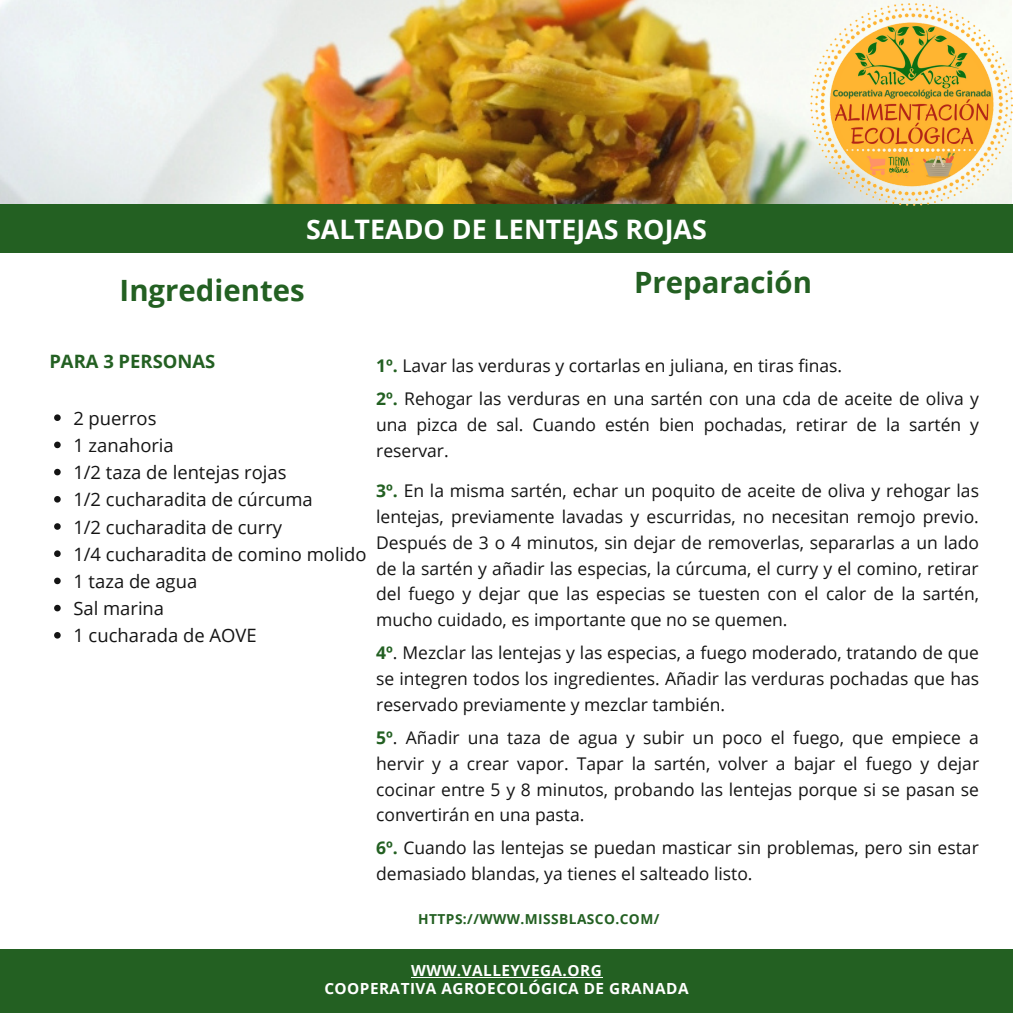
<style>
.page{position:relative;width:1013px;height:1013px;background:#fff}
.page>*{position:absolute;margin:0;border:0;box-sizing:border-box;transform-origin:0 0}
.t1{font:700 29.38px "Open Sans";color:#236022}
.t2{font:700 26.88px "Open Sans";color:#fff}
.t3{font:18.38px/27.2px "Open Sans";color:#141414}
.t4{font:700 18.38px "Open Sans";color:#236022}
.t5{font:17.5px/25.9px "Open Sans";color:#141414}
.t6{font:700 15.38px/17.8px "Open Sans";letter-spacing:.03em;color:#fff;text-align:center}
.t7{font:700 13.75px "Open Sans";letter-spacing:.03em;color:#236022}
.s1{font-weight:700;color:#236022}
</style>
<div class="page">
<img style="left:0;top:1px;width:1011px;height:204px">
<div style="left:0;top:205px;width:1012px;height:48px;background:#236022"></div>
<img style="left:810px;top:4px;width:202px;height:201px">
<div style="left:0;top:949px;width:1012px;height:63px;background:#236022"></div>
<svg style="left:54px;top:414px;width:7px;height:7px"></svg>
<svg style="left:54px;top:441px;width:7px;height:7px"></svg>
<svg style="left:54px;top:469px;width:7px;height:6px"></svg>
<svg style="left:54px;top:496px;width:7px;height:6px"></svg>
<svg style="left:54px;top:523px;width:7px;height:7px"></svg>
<svg style="left:54px;top:550px;width:7px;height:7px"></svg>
<svg style="left:54px;top:577px;width:7px;height:7px"></svg>
<svg style="left:54px;top:605px;width:7px;height:6px"></svg>
<svg style="left:54px;top:632px;width:7px;height:6px"></svg>
<hr style="left:411px;top:977px;width:191px;height:1px;background:#fff">
<h2 class="t2" style="left:306px;top:210px;width:402px">SALTEADO DE LENTEJAS ROJAS</h2>
<h1 class="t1" style="left:120px;top:269px;width:187px">Ingredientes</h1>
<h1 class="t1" style="left:634px;top:262px;width:179px">Preparación</h1>
<p class="t4" style="left:49px;top:349px;width:167px">PARA 3 PERSONAS</p>
<p class="t3" style="left:73px;top:404px;width:295px">2 puerros<br>1 zanahoria<br>1/2 taza de lentejas rojas<br>1/2 cucharadita de cúrcuma<br>1/2 cucharadita de curry<br>1/4 cucharadita de comino molido<br>1 taza de agua<br>Sal marina<br>1 cucharada de AOVE</p>
<p class="t5" style="left:376px;top:349px;width:604px;line-height:32.9px"><span class="s1">1º.</span> Lavar las verduras y cortarlas en juliana, en tiras finas.<br><span class="s1">2º.</span> Rehogar las verduras en una sartén con una cda de aceite de oliva y</p>
<p class="t5" style="left:376px;top:411px;width:604px">una pizca de sal. Cuando estén bien pochadas, retirar de la sartén y reservar.</p>
<p class="t5" style="left:376px;top:477px;width:604px;text-align:justify"><span class="s1">3º.</span> En la misma sartén, echar un poquito de aceite de oliva y rehogar las lentejas, previamente lavadas y escurridas, no necesitan remojo previo.<br>Después de 3 o 4 minutos, sin dejar de removerlas, separarlas a un lado de la sartén y añadir las especias, la cúrcuma, el curry y el comino, retirar del fuego y dejar que las especias se tuesten con el calor de la sartén, mucho cuidado, es importante que no se quemen.</p>
<p class="t5" style="left:376px;top:639px;width:604px;text-align:justify"><span class="s1">4º</span>. Mezclar las lentejas y las especias, a fuego moderado, tratando de que se integren todos los ingredientes. Añadir las verduras pochadas que has reservado previamente y mezclar también.</p>
<p class="t5" style="left:376px;top:724px;width:604px;text-align:justify"><span class="s1">5º</span>. Añadir una taza de agua y subir un poco el fuego, que empiece a hervir y a crear vapor. Tapar la sartén, volver a bajar el fuego y dejar cocinar entre 5 y 8 minutos, probando las lentejas porque si se pasan se convertirán en una pasta.</p>
<p class="t5" style="left:376px;top:834px;width:604px"><span class="s1">6º.</span> Cuando las lentejas se puedan masticar sin problemas, pero sin estar demasiado blandas, ya tienes el salteado listo.</p>
<p class="t7" style="left:418px;top:909px;width:243px">HTTPS://WWW.MISSBLASCO.COM/</p>
<p class="t6" style="left:324px;top:961px;width:366px">WWW.VALLEYVEGA.ORG<br>COOPERATIVA AGROECOLÓGICA DE GRANADA</p>
</div>
